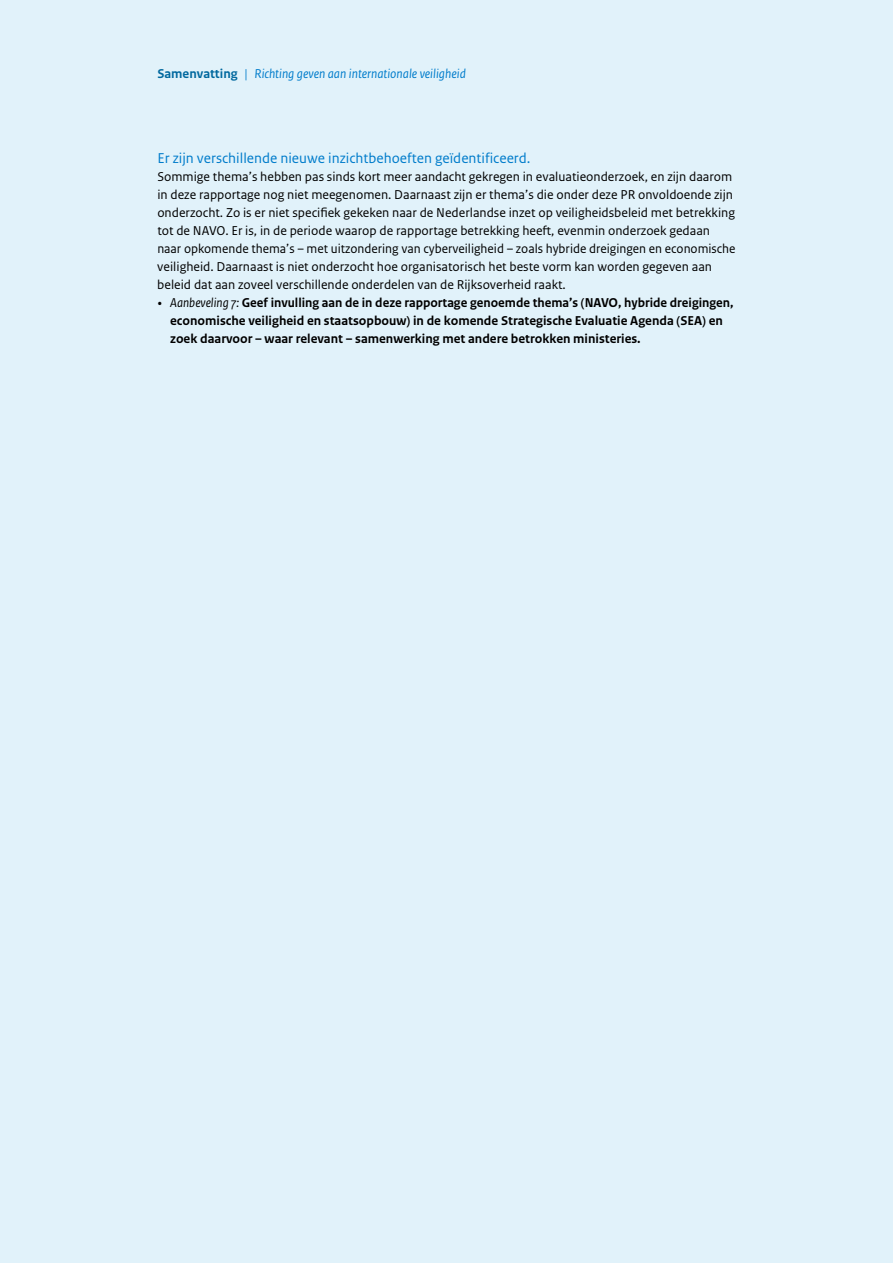
<style>
.page{position:relative;width:893px;height:1263px;background:#e1f2fa}
.page>*{position:absolute;margin:0;border:0;box-sizing:border-box;transform-origin:0 0}
.H3_Alineakop_Sans{font:15px "Rijksoverheid Sans Text";color:#007ccb}
.P_Broodtekst_Sans{font:13.5px/18px "Rijksoverheid Sans Text";color:#000}
.t1{font:700 13.5px/18px "Rijksoverheid Sans Text";color:#000}
.t2{font:italic 13.5px "Rijksoverheid Sans Text";color:#007ccb}
.s1{font-weight:700;font-style:normal;color:#00689e}
.s2{font-family:"Rijksoverheid Serif";font-weight:400}
.s3{font-weight:400;font-style:italic}
</style>
<div class="page">
<p class="t2" style="left:157px;top:66px;width:310px"><span class="s1">Samenvatting</span> | Richting geven aan internationale veiligheid</p>
<h3 class="H3_Alineakop_Sans" style="left:157px;top:149px;width:375px">Er zijn verschillende nieuwe inzichtbehoeften geïdentificeerd.</h3>
<p class="P_Broodtekst_Sans" style="left:157px;top:167px;width:580px">Sommige thema’s hebben pas sinds kort meer aandacht gekregen in evaluatieonderzoek, en zijn daarom in deze rapportage nog niet meegenomen. Daarnaast zijn er thema’s die onder deze PR onvoldoende zijn onderzocht. Zo is er niet specifiek gekeken naar de Nederlandse inzet op veiligheidsbeleid met betrekking tot de NAVO. Er is, in de periode waarop de rapportage betrekking heeft, evenmin onderzoek gedaan naar opkomende thema’s – met uitzondering van cyberveiligheid – zoals hybride dreigingen en economische veiligheid. Daarnaast is niet onderzocht hoe organisatorisch het beste vorm kan worden gegeven aan beleid dat aan zoveel verschillende onderdelen van de Rijksoverheid raakt.</p>
<p class="t1" style="left:170px;top:293px;width:565px;text-indent:-13px"><span class="s2">•</span> <span class="s3">Aanbeveling 7:</span> Geef invulling aan de in deze rapportage genoemde thema’s (NAVO, hybride dreigingen, economische veiligheid en staatsopbouw) in de komende Strategische Evaluatie Agenda (SEA) en zoek daarvoor – waar relevant – samenwerking met andere betrokken ministeries.</p>
</div>
